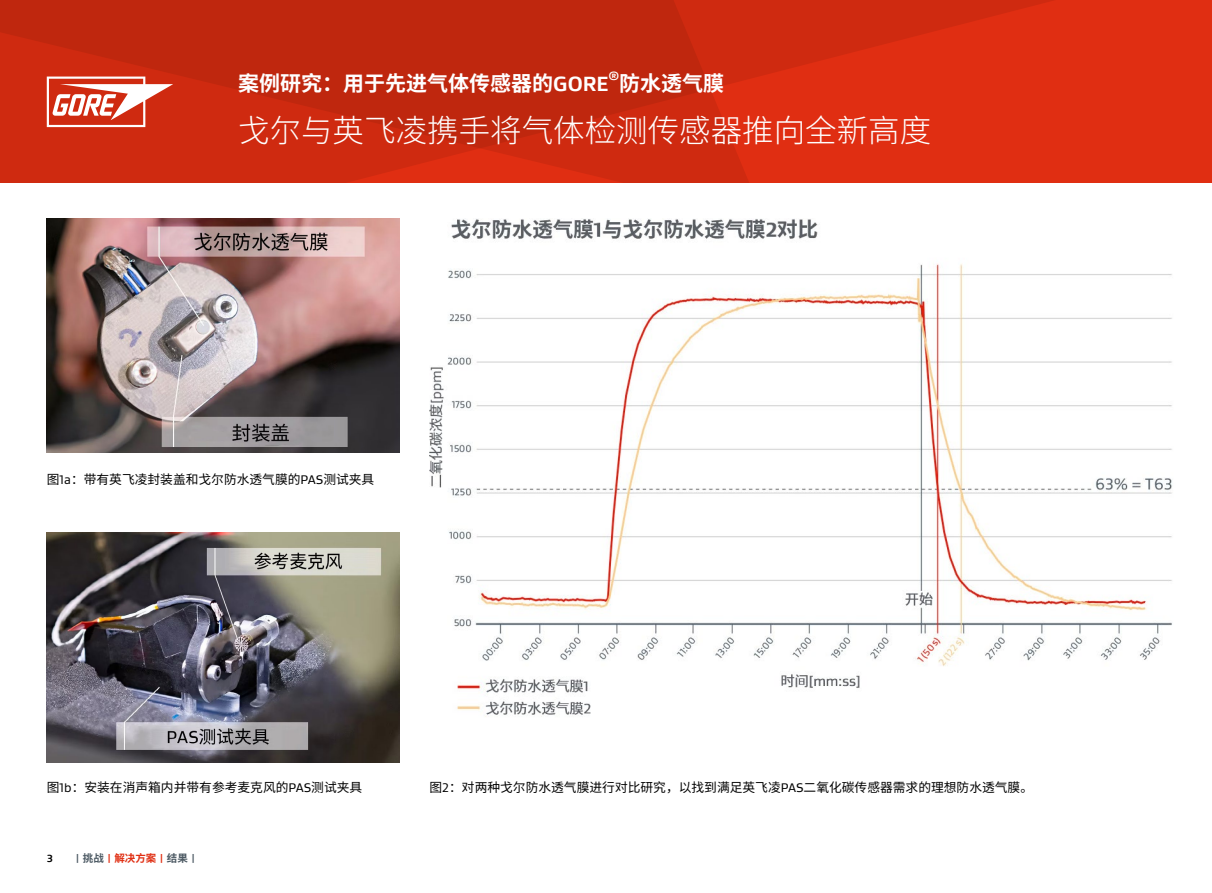
<style>
.page{position:relative;width:1212px;height:893px;background:#fff}
.page>*{position:absolute;margin:0;border:0;box-sizing:border-box;transform-origin:0 0}
.t1{font:300 31.5px "Noto Sans CJ Ksc";color:#fff}
.t2{font:700 21px "Noto Sans CJ Ksc";color:#fff}
.t3{font:12.75px "Noto Sans CJ Ksc";color:#000}
.t4{font:700 12.3px "Gore Gustan";color:#fff}
.t5{font:700 10.5px "Noto Sans CJ Ksc";color:#4d5a64}
.t6{font:700 10.5px "Gore Gustan";color:#000}
.s1{font-family:"Gore Gustan"}
.s2{font-family:"Gore Gustan";color:#e02e12}
.s3{color:#e02e12}
</style>
<div class="page">
<img style="left:47px;top:219px;width:353px;height:234px">
<img style="left:47px;top:533px;width:353px;height:229px">
<img style="left:430px;top:219px;width:742px;height:498px">
<div style="left:0;top:0;width:1212px;height:183px;background:#e02e12"></div>
<svg style="left:763px;top:0;width:291px;height:75px;fill:#cf2a10"></svg>
<svg style="left:0;top:0;width:763px;height:183px;background:#c7280f"></svg>
<svg style="left:47px;top:77px;width:126px;height:50px;background:#e17a6a"></svg>
<h2 class="t2" style="left:238px;top:71px;width:372px">案例研究：用于先进气体传感器的<span class="s1">GORE</span></h2>
<p class="t4" style="left:608px;top:68px;width:12px">®</p>
<h2 class="t2" style="left:619px;top:71px;width:106px">防水透气膜</h2>
<h1 class="t1" style="left:238px;top:113px;width:695px">戈尔与英飞凌携手将气体检测传感器推向全新高度</h1>
<p class="t3" style="left:47px;top:472px;width:329px">图<span class="s1">1a</span>：带有英飞凌封装盖和戈尔防水透气膜的<span class="s1">PAS</span>测试夹具</p>
<p class="t3" style="left:47px;top:780px;width:317px">图<span class="s1">1b</span>：安装在消声箱内并带有参考麦克风的<span class="s1">PAS</span>测试夹具</p>
<p class="t3" style="left:429px;top:780px;width:605px">图<span class="s1">2</span>：对两种戈尔防水透气膜进行对比研究，以找到满足英飞凌<span class="s1">PAS</span>二氧化碳传感器需求的理想防水透气膜。</p>
<p class="t6" style="left:47px;top:851px;width:8px">3</p>
<p class="t5" style="left:75px;top:852px;width:123px"><span class="s1">|</span> 挑战 <span class="s2">|</span> <span class="s3">解决方案</span> <span class="s2">|</span> 结果 <span class="s1">|</span></p>
</div>
